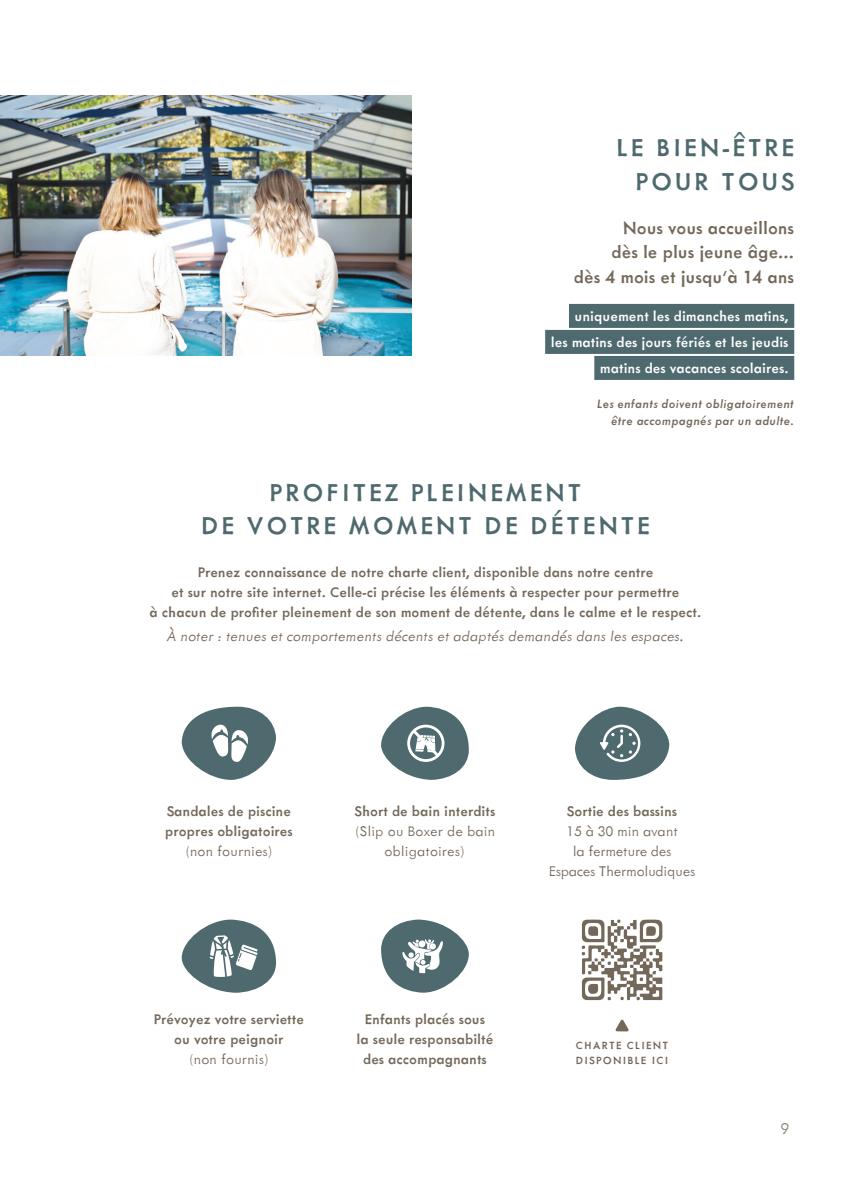
<style>
.page{position:relative;width:851px;height:1191px;background:#fff}
.page>*{position:absolute;margin:0;border:0;box-sizing:border-box;transform-origin:0 0}
.t1{font:500 28px "Metallophile Sp 8";letter-spacing:.1em;color:#4f6a6f}
.t2{font:500 20px/24px "Metallophile Sp 8";color:#74685b;text-align:right}
.En-têtes_continus_Numéro_de_page{font:300 18px "Metallophile Sp 8";color:#8e8476}
.t3{font:500 16px "Metallophile Sp 8";color:#74685b}
.t4{font:500 16px "Metallophile Sp 8";color:#fff}
.t5{font:300 16px "Metallophile Sp 8";color:#74685b}
.t6{font:italic 300 16px "Metallophile Sp 8";color:#74685b}
.t7{font:300 16px/20px "Metallophile Sp 8";letter-spacing:-.02em;color:#74685b;text-align:center}
.t8{font:italic 500 14px "Metallophile Sp 8";color:#74685b}
.t9{font:500 12px "Metallophile Sp 8";letter-spacing:.1em;color:#74685b}
</style>
<div class="page">
<svg style="left:182px;top:706px;width:94px;height:74px"></svg>
<svg style="left:381px;top:706px;width:87px;height:74px"></svg>
<svg style="left:182px;top:919px;width:94px;height:73px"></svg>
<svg style="left:381px;top:919px;width:88px;height:73px"></svg>
<div style="left:569px;top:304px;width:225px;height:24px;background:#4f6a6f"></div>
<div style="left:545px;top:330px;width:249px;height:24px;background:#4f6a6f"></div>
<div style="left:594px;top:356px;width:200px;height:24px;background:#4f6a6f"></div>
<svg style="left:581px;top:919px;width:81px;height:81px"></svg>
<svg style="left:575px;top:706px;width:94px;height:74px"></svg>
<img style="left:0;top:96px;width:411px;height:259px">
<svg style="left:615px;top:1019px;width:13px;height:12px"></svg>
<p class="t1" style="left:616px;top:131px;width:179px">LE BIEN-ÊTRE</p>
<p class="t1" style="left:635px;top:165px;width:160px">POUR TOUS</p>
<p class="t2" style="left:574px;top:216px;width:222px">Nous vous accueillons<br>dès le plus jeune âge...<br>dès 4 mois et jusqu’à 14 ans</p>
<p class="t4" style="left:574px;top:306px;width:215px">uniquement les dimanches matins,</p>
<p class="t4" style="left:550px;top:332px;width:239px">les matins des jours fériés et les jeudis</p>
<p class="t4" style="left:600px;top:358px;width:190px">matins des vacances scolaires.</p>
<p class="t8" style="left:596px;top:395px;width:199px">Les enfants doivent obligatoirement</p>
<p class="t8" style="left:611px;top:412px;width:184px">être accompagnés par un adulte.</p>
<p class="t1" style="left:269px;top:475px;width:313px">PROFITEZ PLEINEMENT</p>
<p class="t1" style="left:201px;top:508px;width:450px">DE VOTRE MOMENT DE DÉTENTE</p>
<p class="t3" style="left:198px;top:563px;width:457px">Prenez connaissance de notre charte client, disponible dans notre centre</p>
<p class="t3" style="left:171px;top:583px;width:509px">et sur notre site internet. Celle-ci précise les éléments à respecter pour permettre</p>
<p class="t3" style="left:150px;top:603px;width:553px">à chacun de profiter pleinement de son moment de détente, dans le calme et le respect.</p>
<p class="t6" style="left:167px;top:627px;width:519px">À noter : tenues et comportements décents et adaptés demandés dans les espaces.</p>
<p class="t3" style="left:167px;top:801px;width:126px">Sandales de piscine</p>
<p class="t3" style="left:165px;top:821px;width:129px">propres obligatoires</p>
<p class="t5" style="left:185px;top:841px;width:90px">(non fournies)</p>
<p class="t3" style="left:354px;top:801px;width:142px">Short de bain interdits</p>
<p class="t5" style="left:354px;top:821px;width:142px">(Slip ou Boxer de bain</p>
<p class="t5" style="left:384px;top:841px;width:82px">obligatoires)</p>
<p class="t3" style="left:154px;top:1009px;width:152px">Prévoyez votre serviette</p>
<p class="t3" style="left:174px;top:1029px;width:111px">ou votre peignoir</p>
<p class="t5" style="left:188px;top:1048px;width:82px">(non fournis)</p>
<p class="t3" style="left:365px;top:1009px;width:122px">Enfants placés sous</p>
<p class="t3" style="left:356px;top:1029px;width:138px">la seule responsabilté</p>
<p class="t3" style="left:363px;top:1049px;width:125px">des accompagnants</p>
<p class="t3" style="left:567px;top:801px;width:112px">Sortie des bassins</p>
<p class="t5" style="left:566px;top:821px;width:113px">15 à 30 min avant</p>
<p class="t7" style="left:548px;top:840px;width:148px">la fermeture des<br>Espaces Thermoludiques</p>
<p class="t9" style="left:576px;top:1038px;width:94px">CHARTE CLIENT</p>
<p class="t9" style="left:575px;top:1052px;width:94px">DISPONIBLE ICI</p>
<p class="En-têtes_continus_Numéro_de_page" style="left:780px;top:1117px;width:10px">9</p>
</div>
